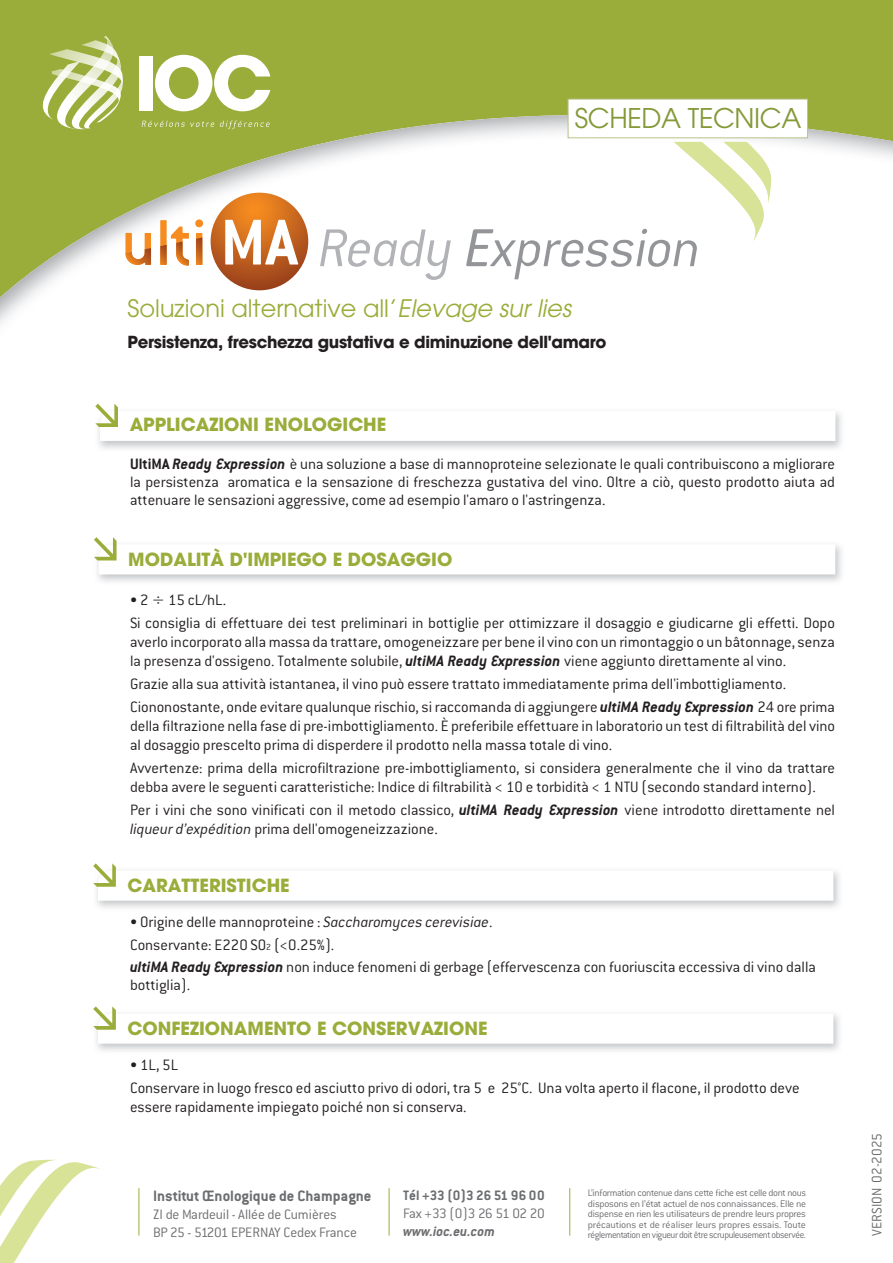
<style>
.page{position:relative;width:893px;height:1263px;background:#fff}
.page>*{position:absolute;margin:0;border:0;box-sizing:border-box;transform-origin:0 0}
.t1{font:italic 300 58.5px "Conduit ITC";letter-spacing:-.015em;color:#939598}
.t2{font:27px "Avant Garde";letter-spacing:-.015em;color:#849938}
.t3{font:24px "Avant Garde";color:#9aac39}
.t4{font:700 18px "Avant Garde";color:#9aac39}
.t5{font:300 16.5px/18.8px "Conduit ITC";color:#231f20}
.t6{font:700 16.5px "Avant Garde";letter-spacing:-.02em;color:#231f20}
.t7{font:700 16.5px "Conduit ITC";color:#6c6d70}
.t8{font:300 15px/18px "Conduit ITC";color:#6c6d70}
.t9{font:700 15px "Conduit ITC";color:#6c6d70}
.t10{font:300 15px "Conduit ITC";letter-spacing:-.03em;color:#6c6d70}
.t11{font:italic 700 15px "Conduit ITC";color:#6c6d70}
.t12{font:300 10.5px/10.5px "Conduit ITC";letter-spacing:-.04em;color:#6c6d70;text-align:justify}
.s1{color:#b2b3b7}
.s2{font-family:"Calibri";font-weight:400}
.s3{font-style:italic}
.s4{font-weight:700}
.s5{font-weight:700;font-style:italic}
.s6{font-size:9.6px}
</style>
<div class="page">
<div style="left:0;top:0;width:893px;height:224px;background:#9aac39"></div>
<svg style="left:39px;top:35px;width:84px;height:97px"></svg>
<svg style="left:142px;top:121px;width:67px;height:6px"></svg>
<div style="left:139px;top:56px;width:14px;height:54px;background:#fff"></div>
<svg style="left:155px;top:55px;width:115px;height:56px"></svg>
<img style="left:209px;top:115px;width:358px;height:176px">
<img style="left:808px;top:121px;width:85px;height:103px">
<img style="left:104px;top:176px;width:106px;height:115px">
<img style="left:0;top:224px;width:105px;height:100px">
<svg style="left:0;top:1160px;width:100px;height:103px"></svg>
<hr style="left:139px;top:1188px;width:1px;height:47px;background:#9aac39">
<hr style="left:389px;top:1188px;width:1px;height:47px;background:#9aac39">
<hr style="left:569px;top:1188px;width:1px;height:47px;background:#9aac39">
<svg style="left:567px;top:98px;width:241px;height:143px"></svg>
<svg style="left:95px;top:404px;width:740px;height:37px"></svg>
<svg style="left:93px;top:1006px;width:740px;height:38px"></svg>
<svg style="left:93px;top:863px;width:740px;height:38px"></svg>
<svg style="left:94px;top:537px;width:741px;height:37px"></svg>
<div style="left:160px;top:220px;width:7px;height:45px;background:#f68b1f"></div>
<svg style="left:125px;top:233px;width:26px;height:32px"></svg>
<svg style="left:195px;top:219px;width:8px;height:46px"></svg>
<svg style="left:160px;top:227px;width:29px;height:39px"></svg>
<svg style="left:211px;top:193px;width:97px;height:97px;background:#c4641f"></svg>
<svg style="left:225px;top:220px;width:73px;height:44px"></svg>
<h2 class="t2" style="left:575px;top:102px;width:228px">SCHEDA TECNICA</h2>
<h1 class="t1" style="left:319px;top:216px;width:384px"><span class="s1">Ready</span> <span class="s2">E</span>xpression</h1>
<h3 class="t3" style="left:128px;top:294px;width:445px">Soluzioni alternative all’<span class="s3">Elevage sur lies</span></h3>
<p class="t6" style="left:128px;top:331px;width:480px">Persistenza, freschezza gustativa e diminuzione dell'amaro</p>
<p class="t4" style="left:130px;top:413px;width:258px">APPLICAZIONI ENOLOGICHE</p>
<p class="t5" style="left:130px;top:455px;width:707px;line-height:18px;text-align:justify"><span class="s4">UltiMA</span> <span class="s5">Ready Expression</span> è una soluzione a base di mannoproteine selezionate le quali contribuiscono a migliorare la persistenza aromatica e la sensazione di freschezza gustativa del vino. Oltre a ciò, questo prodotto aiuta ad attenuare le sensazioni aggressive, come ad esempio l'amaro o l'astringenza.</p>
<p class="t4" style="left:128px;top:547px;width:326px">MODALITÀ D'IMPIEGO E DOSAGGIO</p>
<p class="t5" style="left:130px;top:588px;width:706px;line-height:23.2px">• 2 ÷ 15 cL/hL.<br>Si consiglia di effettuare dei test preliminari in bottiglie per ottimizzare il dosaggio e giudicarne gli effetti. Dopo</p>
<p class="t5" style="left:130px;top:632px;width:706px">averlo incorporato alla massa da trattare, omogeneizzare per bene il vino con un rimontaggio o un bâtonnage, senza la presenza d'ossigeno. Totalmente solubile, <span class="s5">ultiMA Ready Expression</span> viene aggiunto direttamente al vino.</p>
<p class="t5" style="left:130px;top:672px;width:707px;line-height:23.2px">Grazie alla sua attività istantanea, il vino può essere trattato immediatamente prima dell'imbottigliamento.<br>Ciononostante, onde evitare qualunque rischio, si raccomanda di aggiungere <span class="s5">ultiMA Ready Expression</span> 24 ore prima</p>
<p class="t5" style="left:130px;top:716px;width:707px">della filtrazione nella fase di pre-imbottigliamento. È preferibile effettuare in laboratorio un test di filtrabilità del vino al dosaggio prescelto prima di disperdere il prodotto nella massa totale di vino.</p>
<p class="t5" style="left:130px;top:758px;width:707px">Avvertenze: prima della microfiltrazione pre-imbottigliamento, si considera generalmente che il vino da trattare debba avere le seguenti caratteristiche: Indice di filtrabilità &lt; 10 e torbidità &lt; 1 NTU (secondo standard interno).</p>
<p class="t5" style="left:130px;top:800px;width:707px">Per i vini che sono vinificati con il metodo classico, <span class="s5">ultiMA Ready Expression</span> viene introdotto direttamente nel <span class="s3">liqueur d’expédition</span> prima dell'omogeneizzazione.</p>
<p class="t4" style="left:128px;top:873px;width:164px">CARATTERISTICHE</p>
<p class="t5" style="left:130px;top:911px;width:687px;line-height:22.5px">• Origine delle mannoproteine : <span class="s3">Saccharomyces cerevisiae</span>.<br>Conservante: E220 SO<span class="s6">2</span> (&lt;0.25%).<br><span class="s5">ultiMA Ready Expression</span> non induce fenomeni di gerbage (effervescenza con fuoriuscita eccessiva di vino dalla</p>
<p class="t5" style="left:130px;top:976px;width:62px">bottiglia).</p>
<p class="t4" style="left:128px;top:1016px;width:361px">CONFEZIONAMENTO E CONSERVAZIONE</p>
<p class="t5" style="left:130px;top:1053px;width:671px;line-height:23.2px">• 1L, 5L<br>Conservare in luogo fresco ed asciutto privo di odori, tra 5 e 25°C. Una volta aperto il flacone, il prodotto deve</p>
<p class="t5" style="left:130px;top:1097px;width:338px">essere rapidamente impiegato poiché non si conserva.</p>
<p class="t7" style="left:153px;top:1186px;width:220px">Institut Œnologique de Champagne</p>
<p class="t8" style="left:153px;top:1205px;width:205px">ZI de Mardeuil - Allée de Cumières<br>BP 25 - 51201 EPERNAY Cedex France</p>
<p class="t9" style="left:403px;top:1186px;width:143px">Tél +33 (0)3 26 51 96 00</p>
<p class="t10" style="left:403px;top:1205px;width:143px">Fax +33 (0)3 26 51 02 20</p>
<p class="t11" style="left:403px;top:1222px;width:93px">www.ioc.eu.com</p>
<p class="t12" style="left:588px;top:1188px;width:220px">L’information contenue dans cette fiche est celle dont nous disposons en l’état actuel de nos connaissances. Elle ne dispense en rien les utilisateurs de prendre leurs propres précautions et de réaliser leurs propres essais. Toute réglementation en vigueur doit être scrupuleusement observée.</p>
<p class="t8" style="left:868px;top:1235px;width:104px;rotate:-90deg">VERSION 02-2025</p>
</div>
